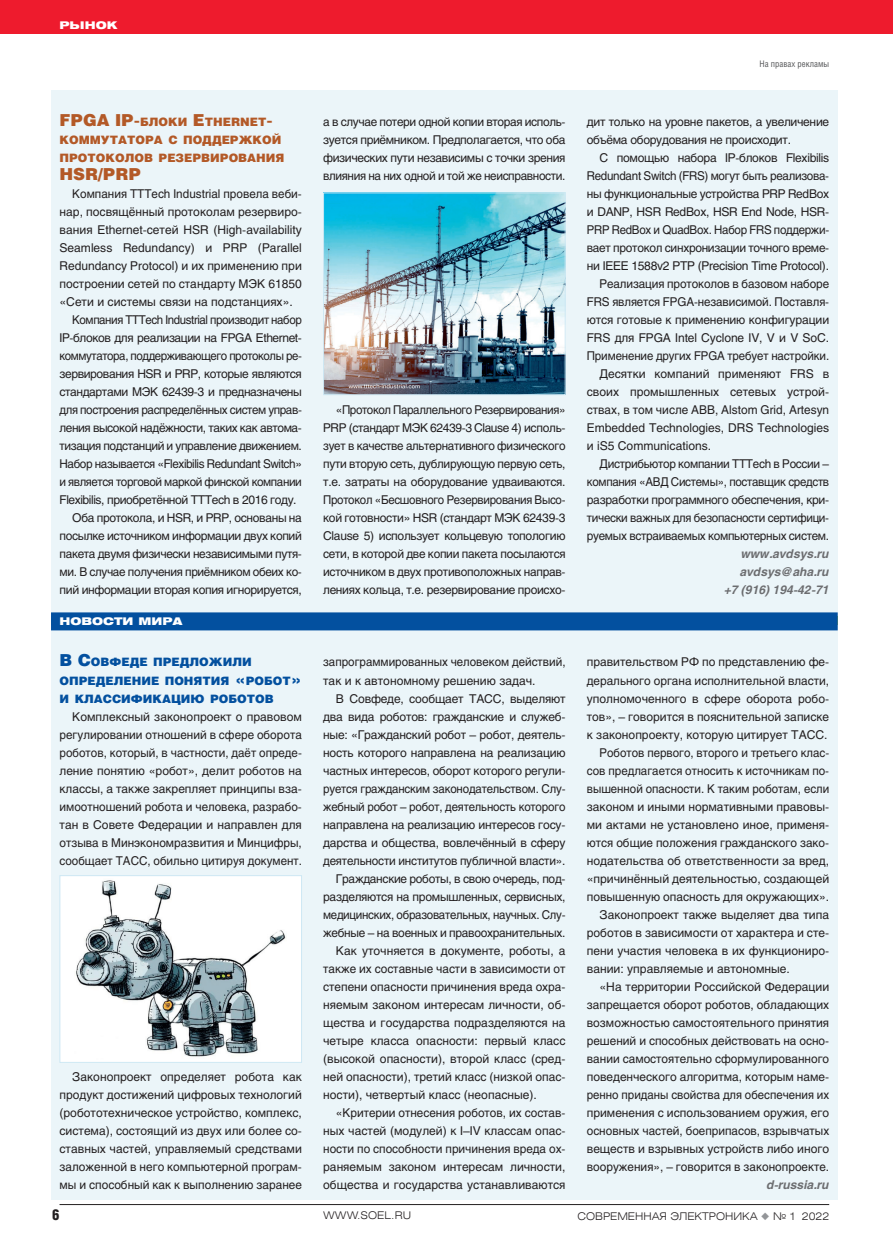
<style>
.page{position:relative;width:893px;height:1251px;background:#fff}
.page>*{position:absolute;margin:0;border:0;box-sizing:border-box;transform-origin:0 0}
.НОВОСТИ_Заголовок{font:16.5px "Helios Black C";color:#b35927}
.t1{font:15px "Helios Cond Black C";color:#231f20}
.НОВОСТИ_Текст{font:12px/18px "Helios C";color:#231f20;text-align:justify}
.НОВОСТИ_Текст-2{font:12px/18px "Helios C";color:#231f20;text-align:justify;scale:.96 1}
.НОВОСТИ_Текст-3{font:12px/18px "Helios C";letter-spacing:-.025em;color:#231f20}
.НОВОСТИ_Подпись{font:italic 700 12px "Helios C";color:#6c6d70}
.НОВОСТИ_Заголовок-2{font:11.55px/18px "Helios Black C";color:#b35927}
.НОВОСТИ_Заголовок-3{font:11.55px/18px "Helios Black C";color:#03509f}
.t2{font:10.5px "Helios Ext Light C";color:#231f20}
.Соврем_технологии_ру{font:10.5px "Helios Ext Black C";color:#fff}
.t3{font:9px "Helios Cond C";color:#57585a}
.s1{font-size:16.5px}
.s2{color:#939598}
</style>
<div class="page">
<div style="left:0;top:0;width:893px;height:34px;background:#ee1b2d"></div>
<hr style="left:60px;top:1203px;width:769px;height:1px;background:#231f20">
<div style="left:51px;top:90px;width:787px;height:1109px;background:#ebf5f9"></div>
<img style="left:325px;top:194px;width:239px;height:199px">
<div style="left:323px;top:192px;width:243px;height:203px;border:1px solid #cee8f4"></div>
<div style="left:51px;top:612px;width:787px;height:18px;background:#03509f"></div>
<div style="left:60px;top:875px;width:242px;height:187px;background:#fff"></div>
<img style="left:76px;top:880px;width:210px;height:177px">
<div style="left:60px;top:875px;width:242px;height:187px;border:1px solid #cee8f4"></div>
<p class="Соврем_технологии_ру" style="left:60px;top:19px;width:59px">РЫНОК</p>
<p class="НОВОСТИ_Заголовок-2" style="left:60px;top:112px;width:226px"><span class="s1">FPGA IP-</span>БЛОКИ <span class="s1">E</span>THERNET<span class="s1">-<br></span>КОММУТАТОРА С ПОДДЕРЖКОЙ<br>ПРОТОКОЛОВ РЕЗЕРВИРОВАНИЯ</p>
<p class="НОВОСТИ_Заголовок" style="left:60px;top:164px;width:83px">HSR/PRP</p>
<p class="НОВОСТИ_Текст" style="left:60px;top:185px;width:244px;text-indent:13px">Компания TTTech Industrial провела веби&shy;нар, посвящённый протоколам резервиро&shy;вания Ethernet-сетей HSR (High-availability Seamless Redundancy) и PRP (Parallel Redundancy Protocol) и их применению при построении сетей по стандарту МЭК 61850 «Сети и системы связи на подстанциях».</p>
<p class="НОВОСТИ_Текст-2" style="left:60px;top:311px;width:254px;text-indent:13px">Компания TTTech Industrial производит набор IP-блоков для реализации на FPGA Ethernet&shy;коммутатора, поддерживающего протоколы ре&shy;зервирования HSR и PRP, которые являются стандартами МЭК 62439-3 и предназначены для построения распределённых систем управ&shy;ления высокой надёжности, таких как автома&shy;тизация подстанций и управление движением.<br>Набор называется «Flexibilis Redundant Switch» и является торговой маркой финской компании Flexibilis, приобретённой TTTech в 2016 году.</p>
<p class="НОВОСТИ_Текст" style="left:60px;top:509px;width:244px;text-indent:13px">Оба протокола, и HSR, и PRP, основаны на посылке источником информации двух копий пакета двумя физически независимыми путя&shy;ми. В случае получения приёмником обеих ко&shy;пий информации вторая копия игнорируется,</p>
<p class="Соврем_технологии_ру" style="left:60px;top:614px;width:124px">НОВОСТИ МИРА</p>
<p class="НОВОСТИ_Заголовок-3" style="left:60px;top:652px;width:244px"><span class="s1">В С</span>ОВФЕДЕ ПРЕДЛОЖИЛИ<br>ОПРЕДЕЛЕНИЕ ПОНЯТИЯ <span class="s1">«</span>РОБОТ<span class="s1">»<br></span>И КЛАССИФИКАЦИЮ РОБОТОВ</p>
<p class="НОВОСТИ_Текст" style="left:60px;top:707px;width:244px;text-indent:13px">Комплексный законопроект о правовом регулировании отношений в сфере оборота роботов, который, в частности, даёт опреде&shy;ление понятию «робот», делит роботов на классы, а также закрепляет принципы вза&shy;имоотношений робота и человека, разрабо&shy;тан в Совете Федерации и направлен для отзыва в Минэкономразвития и Минцифры, сообщает ТАСС, обильно цитируя документ.</p>
<p class="НОВОСТИ_Текст" style="left:60px;top:1067px;width:244px;text-indent:13px">Законопроект определяет робота как продукт достижений цифровых технологий (робототехническое устройство, комплекс, система), состоящий из двух или более со&shy;ставных частей, управляемый средствами заложенной в него компьютерной програм&shy;мы и способный как к выполнению заранее</p>
<p class="t1" style="left:52px;top:1205px;width:9px">6</p>
<p class="НОВОСТИ_Текст" style="left:323px;top:113px;width:244px">а в случае потери одной копии вторая исполь&shy;зуется приёмником. Предполагается, что оба физических пути независимы с точки зрения влияния на них одной и той же неисправности.</p>
<p class="НОВОСТИ_Текст-2" style="left:323px;top:401px;width:254px;text-indent:13px">«Протокол Параллельного Резервирования» PRP (стандарт МЭК 62439-3 Clause 4) исполь&shy;зует в качестве альтернативного физического пути вторую сеть, дублирующую первую сеть, т.е. затраты на оборудование удваиваются.<br>Протокол «Бесшовного Резервирования Высо&shy;кой готовности» HSR (стандарт МЭК 62439-3<br>Clause 5) использует кольцевую топологию сети, в которой две копии пакета посылаются источником в двух противоположных направ&shy;лениях кольца, т.е. резервирование происхо-</p>
<p class="t3" style="left:760px;top:58px;width:71px">На правах рекламы</p>
<p class="НОВОСТИ_Текст-3" style="left:587px;top:113px;width:244px">дит только на уровне пакетов, а увеличение объёма оборудования не происходит.</p>
<p class="НОВОСТИ_Текст" style="left:587px;top:149px;width:244px;text-indent:13px">С помощью набора IP-блоков Flexibilis Redundant Switch (FRS) могут быть реализова&shy;ны функциональные устройства PRP RedBox и DANP, HSR RedBox, HSR End Node, HSR-PRP RedBox и QuadBox. Набор FRS поддержи&shy;вает протокол синхронизации точного време&shy;ни IEEE 1588v2 PTP (Precision Time Protocol).</p>
<p class="НОВОСТИ_Текст" style="left:587px;top:275px;width:244px;text-indent:13px">Реализация протоколов в базовом наборе FRS является FPGA-независимой. Поставля&shy;ются готовые к применению конфигурации FRS для FPGA Intel Cyclone IV, V и V SoC.<br>Применение других FPGA требует настройки.</p>
<p class="НОВОСТИ_Текст" style="left:587px;top:365px;width:244px;text-indent:13px">Десятки компаний применяют FRS в своих промышленных сетевых устрой&shy;ствах, в том числе ABB, Alstom Grid, Artesyn Embedded Technologies, DRS Technologies и iS5 Communications.</p>
<p class="НОВОСТИ_Текст" style="left:587px;top:455px;width:244px;text-indent:13px">Дистрибьютор компании TTTech в России – компания «АВД Системы», поставщик средств разработки программного обеспечения, кри&shy;тически важных для безопасности сертифици&shy;руемых встраиваемых компьютерных систем.</p>
<p class="НОВОСТИ_Подпись" style="left:741px;top:547px;width:90px">www.avdsys.ru</p>
<p class="НОВОСТИ_Подпись" style="left:740px;top:565px;width:91px">avdsys@aha.ru</p>
<p class="НОВОСТИ_Подпись" style="left:724px;top:583px;width:106px">+7 (916) 194-42-71</p>
<p class="НОВОСТИ_Текст-2" style="left:323px;top:653px;width:254px">запрограммированных человеком действий, так и к автономному решению задач.</p>
<p class="НОВОСТИ_Текст" style="left:323px;top:689px;width:244px;text-indent:13px">В Совфеде, сообщает ТАСС, выделяют два вида роботов: гражданские и служеб&shy;ные: «Гражданский робот – робот, деятель&shy;ность которого направлена на реализацию частных интересов, оборот которого регули&shy;руется гражданским законодательством. Слу&shy;жебный робот – робот, деятельность которого направлена на реализацию интересов госу&shy;дарства и общества, вовлечённый в сферу деятельности институтов публичной власти».</p>
<p class="НОВОСТИ_Текст" style="left:323px;top:869px;width:244px;text-indent:13px">Гражданские роботы, в свою очередь, под&shy;разделяются на промышленных, сервисных, медицинских, образовательных, научных. Слу&shy;жебные – на военных и правоохранительных.</p>
<p class="НОВОСТИ_Текст" style="left:323px;top:941px;width:244px;text-indent:13px">Как уточняется в документе, роботы, а также их составные части в зависимости от степени опасности причинения вреда охра&shy;няемым законом интересам личности, об&shy;щества и государства подразделяются на четыре класса опасности: первый класс (высокой опасности), второй класс (сред&shy;ней опасности), третий класс (низкой опас&shy;ности), четвертый класс (неопасные).</p>
<p class="НОВОСТИ_Текст" style="left:323px;top:1103px;width:244px;text-indent:13px">«Критерии отнесения роботов, их состав&shy;ных частей (модулей) к I–IV классам опас&shy;ности по способности причинения вреда ох&shy;раняемым законом интересам личности, общества и государства устанавливаются</p>
<p class="НОВОСТИ_Текст" style="left:587px;top:653px;width:244px">правительством РФ по представлению фе&shy;дерального органа исполнительной власти, уполномоченного в сфере оборота робо&shy;тов», – говорится в пояснительной записке к законопроекту, которую цитирует ТАСС.</p>
<p class="НОВОСТИ_Текст-2" style="left:587px;top:743px;width:254px;text-indent:13px">Роботов первого, второго и третьего клас&shy;сов предлагается относить к источникам по&shy;вышенной опасности. К таким роботам, если законом и иными нормативными правовы&shy;ми актами не установлено иное, применя&shy;ются общие положения гражданского зако&shy;нодательства об ответственности за вред, «причинённый деятельностью, создающей повышенную опасность для окружающих».</p>
<p class="НОВОСТИ_Текст" style="left:587px;top:905px;width:244px;text-indent:13px">Законопроект также выделяет два типа роботов в зависимости от характера и сте&shy;пени участия человека в их функциониро&shy;вании: управляемые и автономные.</p>
<p class="НОВОСТИ_Текст" style="left:587px;top:977px;width:244px;text-indent:13px">«На территории Российской Федерации запрещается оборот роботов, обладающих возможностью самостоятельного принятия решений и способных действовать на осно&shy;вании самостоятельно сформулированного поведенческого алгоритма, которым наме&shy;ренно приданы свойства для обеспечения их применения с использованием оружия, его основных частей, боеприпасов, взрывчатых веществ и взрывных устройств либо иного вооружения», – говорится в законопроекте.</p>
<p class="НОВОСТИ_Подпись" style="left:767px;top:1177px;width:64px">d-russia.ru</p>
<p class="t2" style="left:323px;top:1208px;width:89px">WWW.SOEL.RU</p>
<p class="t2" style="left:578px;top:1208px;width:253px">СОВРЕМЕННАЯ ЭЛЕКТРОНИКА <span class="s2">◆</span> № 1 2022</p>
</div>
